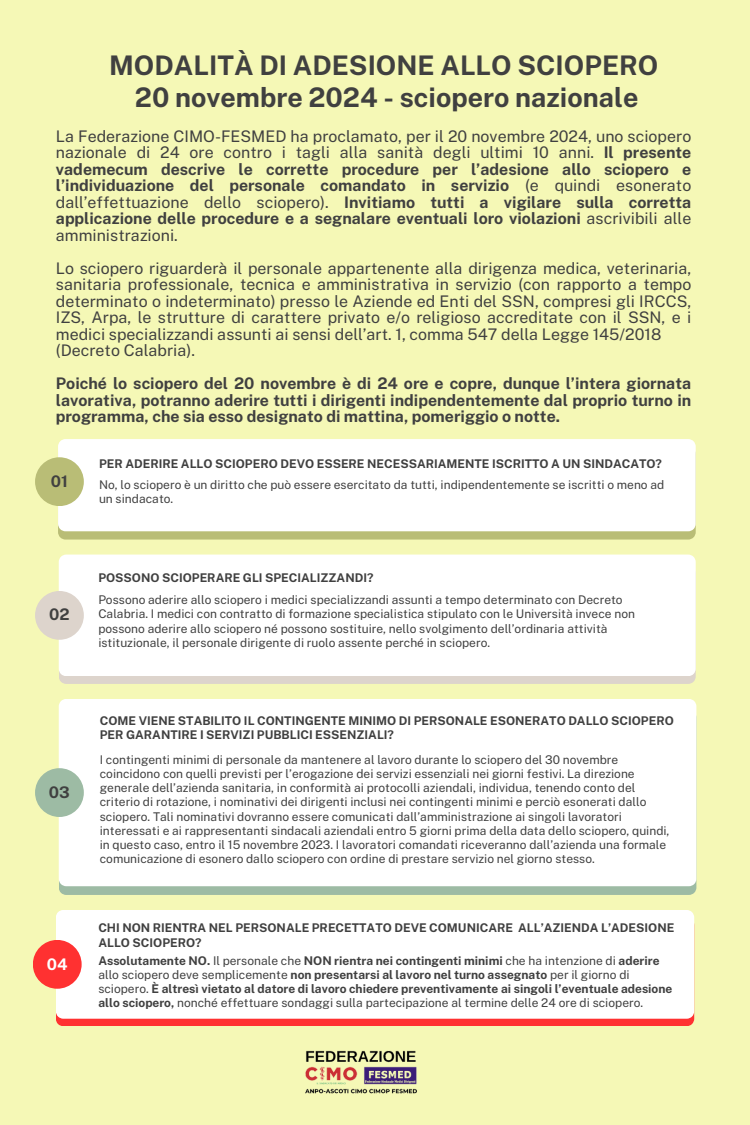
<style>
.page{position:relative;width:750px;height:1125px;background:#f5f8b6}
.page>*{position:absolute;margin:0;border:0;box-sizing:border-box;transform-origin:0 0}
.t1{font:700 27px/32.2px "Public Sans";color:#404040;text-align:center}
.t2{font:700 16px/16.5px "Public Sans";color:#404040;text-align:justify}
.t3{font:16px/16.5px "Public Sans";color:#404040}
.t4{font:700 16px "Public Sans";color:#fff}
.t5{font:12px/14.2px "Public Sans";color:#404040}
.t6{font:700 12px/14.2px "Public Sans";color:#404040}
.s1{font-weight:400}
</style>
<div class="page">
<svg style="left:58px;top:531px;width:638px;height:9px;background:#bec27d"></svg>
<div style="left:58px;top:439px;width:638px;height:92px;background:#fff"></div>
<div style="left:35px;top:457px;width:49px;height:49px;background:#b9bd76;border-radius:50%"></div>
<div style="left:59px;top:676px;width:636px;height:8px;background:#ddd4cc"></div>
<div style="left:59px;top:555px;width:637px;height:121px;background:#fff"></div>
<div style="left:35px;top:591px;width:49px;height:49px;background:#ddd4cc;border-radius:50%"></div>
<svg style="left:59px;top:886px;width:637px;height:9px;background:#a0bda6"></svg>
<div style="left:59px;top:699px;width:637px;height:187px;background:#fff"></div>
<div style="left:35px;top:768px;width:49px;height:49px;background:#9dbba4;border-radius:50%"></div>
<img style="left:305px;top:1050px;width:112px;height:44px">
<div style="left:56px;top:1019px;width:638px;height:7px;background:#ff3131"></div>
<div style="left:56px;top:910px;width:638px;height:109px;background:#fff"></div>
<div style="left:33px;top:940px;width:49px;height:49px;background:#ff3131;border-radius:50%"></div>
<p class="t1" style="left:109px;top:49px;width:551px">MODALITÀ DI ADESIONE ALLO SCIOPERO<br>20 novembre 2024 - sciopero nazionale</p>
<p class="t2" style="left:56px;top:128px;width:637px"><span class="s1">La Federazione CIMO-FESMED ha proclamato, per il 20 novembre 2024, uno sciopero nazionale di 24 ore contro i tagli alla sanità degli ultimi 10 anni.</span> Il presente vademecum descrive le corrette procedure per l’adesione allo sciopero e l’individuazione del personale comandato in servizio <span class="s1">(e quindi esonerato dall’effettuazione dello sciopero).</span> Invitiamo tutti a vigilare sulla corretta applicazione delle procedure e a segnalare eventuali loro violazioni <span class="s1">ascrivibili alle amministrazioni.</span></p>
<h4 class="t3" style="left:56px;top:260px;width:637px">Lo sciopero riguarderà il personale appartenente alla dirigenza medica, veterinaria, sanitaria professionale, tecnica e amministrativa in servizio (con rapporto a tempo determinato o indeterminato) presso le Aziende ed Enti del SSN, compresi gli IRCCS, IZS, Arpa, le strutture di carattere privato e/o religioso accreditate con il SSN, e i medici specializzandi assunti ai sensi dell’art. 1, comma 547 della Legge 145/2018 (Decreto Calabria).</h4>
<p class="t2" style="left:56px;top:375px;width:637px">Poiché lo sciopero del 20 novembre è di 24 ore e copre, dunque l’intera giornata lavorativa, potranno aderire tutti i dirigenti indipendentemente dal proprio turno in programma, che sia esso designato di mattina, pomeriggio o notte.</p>
<h1 class="t2" style="left:51px;top:473px;width:19px">01</h1>
<h4 class="t2" style="left:49px;top:605px;width:22px">02</h4>
<h3 class="t2" style="left:49px;top:784px;width:22px">03</h3>
<h4 class="t4" style="left:47px;top:955px;width:22px">04</h4>
<p class="t6" style="left:99px;top:456px;width:564px">PER ADERIRE ALLO SCIOPERO DEVO ESSERE NECESSARIAMENTE ISCRITTO A UN SINDACATO?</p>
<p class="t5" style="left:99px;top:477px;width:567px">No, lo sciopero è un diritto che può essere esercitato da tutti, indipendentemente se iscritti o meno ad un sindacato.</p>
<p class="t6" style="left:98px;top:571px;width:277px">POSSONO SCIOPERARE GLI SPECIALIZZANDI?</p>
<p class="t5" style="left:98px;top:593px;width:538px">Possono aderire allo sciopero i medici specializzandi assunti a tempo determinato con Decreto Calabria. I medici con contratto di formazione specialistica stipulato con le Università invece non possono aderire allo sciopero né possono sostituire, nello svolgimento dell’ordinaria attività istituzionale, il personale dirigente di ruolo assente perché in sciopero.</p>
<h3 class="t6" style="left:100px;top:714px;width:576px">COME VIENE STABILITO IL CONTINGENTE MINIMO DI PERSONALE ESONERATO DALLO SCIOPERO<br>PER GARANTIRE I SERVIZI PUBBLICI ESSENZIALI?</h3>
<h2 class="t5" style="left:100px;top:752px;width:571px">I contingenti minimi di personale da mantenere al lavoro durante lo sciopero del 30 novembre coincidono con quelli previsti per l’erogazione dei servizi essenziali nei giorni festivi. La direzione generale dell’azienda sanitaria, in conformità ai protocolli aziendali, individua, tenendo conto del criterio di rotazione, i nominativi dei dirigenti inclusi nei contingenti minimi e perciò esonerati dallo sciopero. Tali nominativi dovranno essere comunicati dall’amministrazione ai singoli lavoratori interessati e ai rappresentanti sindacali aziendali entro 5 giorni prima della data dello sciopero, quindi, in questo caso, entro il 15 novembre 2023. I lavoratori comandati riceveranno dall’azienda una formale comunicazione di esonero dallo sciopero con ordine di prestare servizio nel giorno stesso.</h2>
<p class="t6" style="left:98px;top:921px;width:578px">CHI NON RIENTRA NEL PERSONALE PRECETTATO DEVE COMUNICARE ALL’AZIENDA L’ADESIONE<br>ALLO SCIOPERO?</p>
<p class="t6" style="left:98px;top:953px;width:576px">Assolutamente NO. <span class="s1">Il personale che</span> NON rientra nei contingenti minimi <span class="s1">che ha intenzione di</span> aderire <span class="s1">allo sciopero deve semplicemente</span> non presentarsi al lavoro nel turno assegnato <span class="s1">per il giorno di sciopero.</span> È altresì vietato al datore di lavoro chiedere preventivamente ai singoli l’eventuale adesione allo sciopero, <span class="s1">nonché effettuare sondaggi sulla partecipazione al termine delle 24 ore di sciopero.</span></p>
</div>
